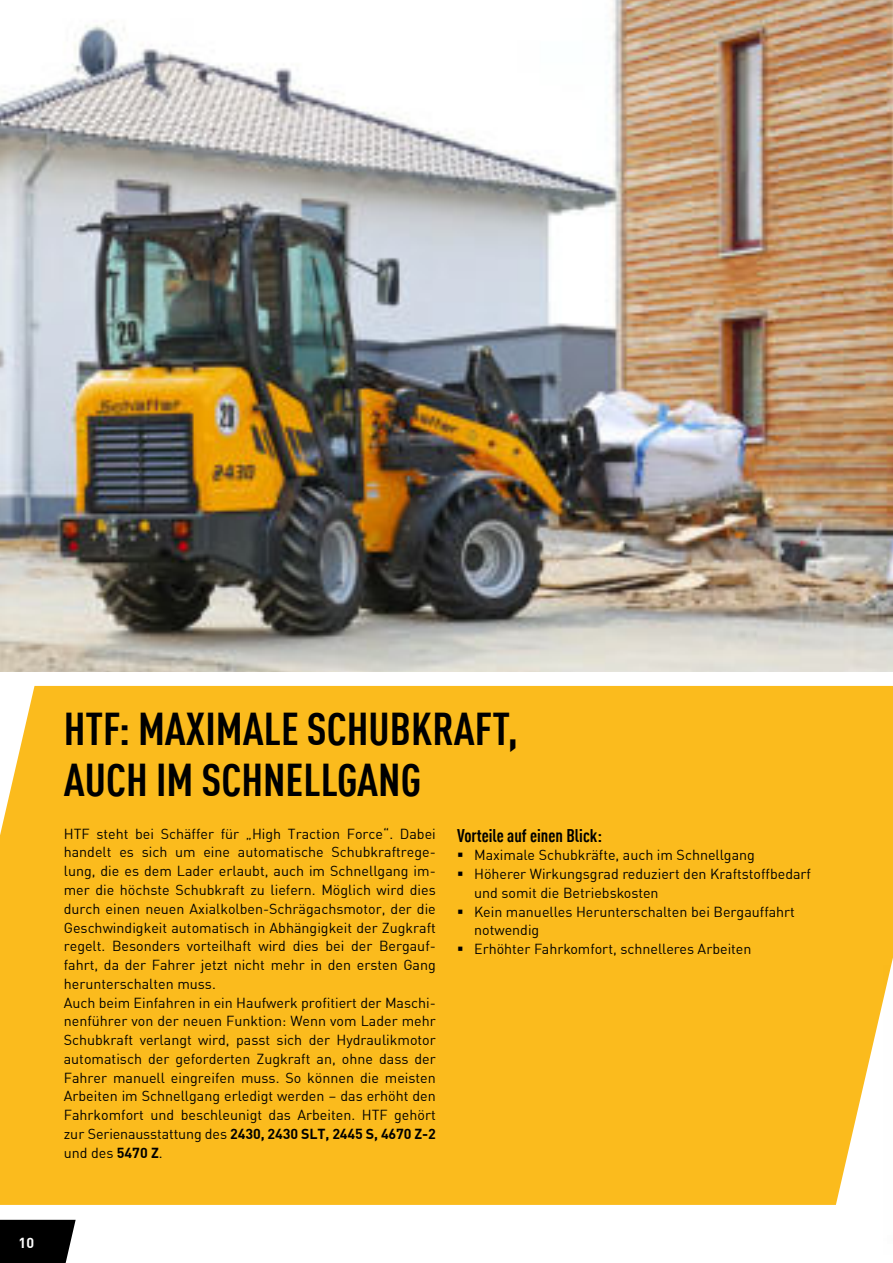
<style>
.page{position:relative;width:893px;height:1263px;background:#fff}
.page>*{position:absolute;margin:0;border:0;box-sizing:border-box;transform-origin:0 0}
.t1{font:700 condensed 45px/51.8px "DIN Offc Pro";color:#000}
.t2{font:700 condensed 18px "DIN Offc Pro";color:#000}
.t3{font:14.25px/18.8px "DIN Offc Pro";color:#000}
.t4{font:700 14.25px "DIN Offc Pro";color:#fff}
.s1{font-weight:700}
</style>
<div class="page">
<img style="left:0;top:0;width:893px;height:672px">
<div style="left:0;top:686px;width:893px;height:519px;background:#fbbb1d"></div>
<img style="left:884px;top:966px;width:9px;height:239px">
<svg style="left:0;top:1220px;width:76px;height:43px;background:#121212"></svg>
<h1 class="t1" style="left:64px;top:703px;width:455px">HTF: MAXIMALE SCHUBKRAFT,<br>AUCH IM SCHNELLGANG</h1>
<p class="t3" style="left:64px;top:825px;width:374px">HTF steht bei Schäffer für „High Traction Force“. Dabei handelt es sich um eine automatische Schubkraftrege&shy;lung, die es dem Lader erlaubt, auch im Schnellgang im&shy;mer die höchste Schubkraft zu liefern. Möglich wird dies durch einen neuen Axialkolben-Schrägachsmotor, der die Geschwindigkeit automatisch in Abhängigkeit der Zugkraft regelt. Besonders vorteilhaft wird dies bei der Bergauf&shy;fahrt, da der Fahrer jetzt nicht mehr in den ersten Gang herunterschalten muss.<br>Auch beim Einfahren in ein Haufwerk profitiert der Maschi&shy;nenführer von der neuen Funktion: Wenn vom Lader mehr Schubkraft verlangt wird, passt sich der Hydraulikmotor automatisch der geforderten Zugkraft an, ohne dass der Fahrer manuell eingreifen muss. So können die meisten Arbeiten im Schnellgang erledigt werden – das erhöht den Fahrkomfort und beschleunigt das Arbeiten. HTF gehört zur Serienausstattung des <span class="s1">2430, 2430 SLT, 2445 S, 4670 Z-2 </span>und des <span class="s1">5470 Z</span>.</p>
<p class="t2" style="left:457px;top:826px;width:146px">Vorteile auf einen Blick:</p>
<p class="t3" style="left:457px;top:846px;width:299px">▪ Maximale Schubkräfte, auch im Schnellgang</p>
<p class="t3" style="left:474px;top:865px;width:338px;text-indent:-17px">▪ Höherer Wirkungsgrad reduziert den Kraftstoffbedarf und somit die Betriebskosten</p>
<p class="t3" style="left:474px;top:902px;width:322px;text-indent:-17px">▪ Kein manuelles Herunterschalten bei Bergauffahrt notwendig</p>
<p class="t3" style="left:457px;top:940px;width:296px">▪ Erhöhter Fahrkomfort, schnelleres Arbeiten</p>
<p class="t4" style="left:19px;top:1238px;width:17px">10</p>
</div>
